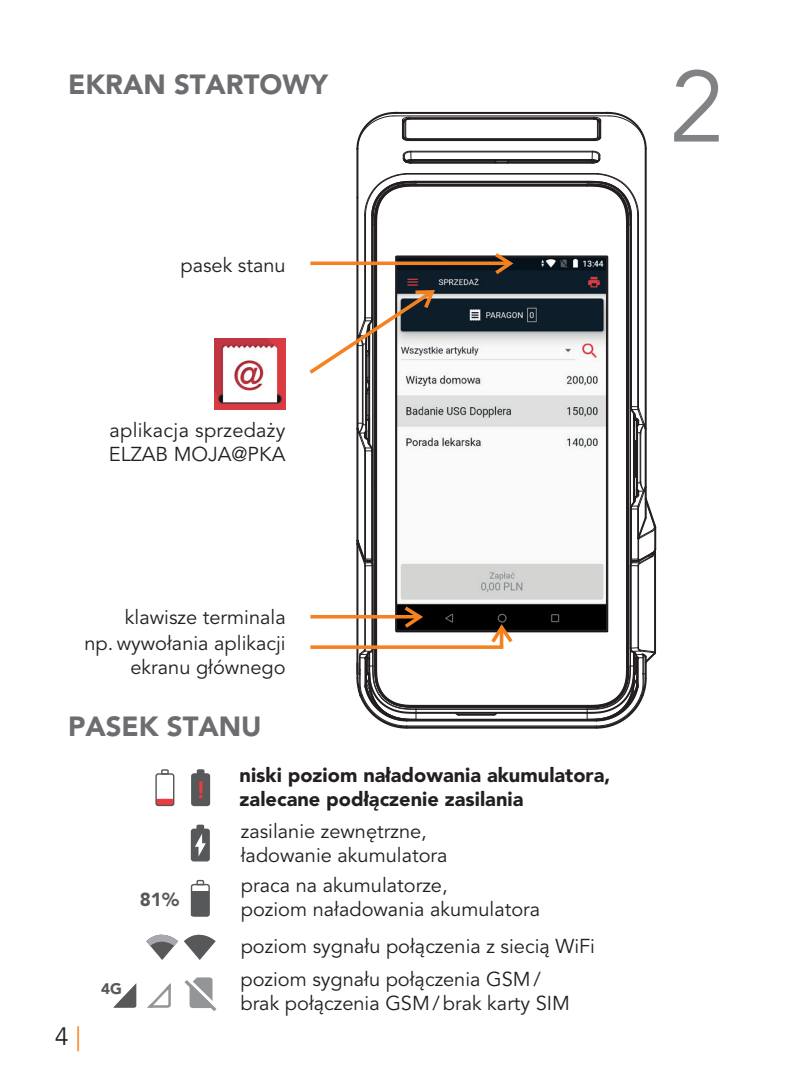
<style>
.page{position:relative;width:787px;height:1092px;background:#fff}
.page>*{position:absolute;margin:0;border:0;box-sizing:border-box;transform-origin:0 0}
.t1{font:100px "Avenir LT Pro";color:#808285}
.t2{font:900 27.5px "Avenir LT Pro";color:#6c6d70}
.t3{font:25px "Avenir LT Pro";color:#231f20}
.t4{font:700 25px "Calibri";color:#ee3a41}
.t5{font:20px/24px "Avenir LT Pro";color:#231f20}
.t6{font:900 20px/24px "Avenir LT Pro";color:#231f20}
.t7{font:900 18.75px "Avenir LT Pro";color:#57585a}
.t8{font:900 15.25px "Avenir LT Pro";color:#57585a}
.s1{color:#f58220}
</style>
<div class="page">
<svg style="left:184px;top:934px;width:32px;height:25px"></svg>
<div style="left:191px;top:829px;width:18px;height:31px;background:#57585a;border-radius:2px"></div>
<div style="left:191px;top:828px;width:19px;height:33px;border:1px solid #57585a;border-radius:2px"></div>
<svg style="left:195px;top:824px;width:11px;height:32px"></svg>
<svg style="left:184px;top:977px;width:33px;height:34px"></svg>
<svg style="left:114px;top:983px;width:22px;height:24px"></svg>
<svg style="left:146px;top:934px;width:32px;height:25px"></svg>
<svg style="left:196px;top:769px;width:9px;height:4px"></svg>
<div style="left:192px;top:774px;width:17px;height:31px;background:#57585a;border-radius:2px"></div>
<div style="left:191px;top:773px;width:19px;height:33px;border:1px solid #57585a;border-radius:2px"></div>
<svg style="left:161px;top:769px;width:8px;height:4px"></svg>
<svg style="left:157px;top:798px;width:15px;height:6px"></svg>
<div style="left:155px;top:773px;width:19px;height:33px;border:1px solid #57585a;border-radius:2px"></div>
<svg style="left:196px;top:879px;width:9px;height:7px"></svg>
<div style="left:191px;top:883px;width:19px;height:33px;border:1px solid #57585a;border-radius:2px"></div>
<div style="left:191px;top:891px;width:18px;height:24px;background:#57585a"></div>
<img style="left:215px;top:338px;width:71px;height:71px">
<img style="left:398px;top:259px;width:207px;height:369px">
<hr style="left:407px;top:726px;width:189px;height:2px;background:#231f20">
<hr style="left:407px;top:725px;width:189px;height:1px;background:#231f20">
<hr style="left:406px;top:719px;width:190px;height:2px;background:#231f20">
<hr style="left:356px;top:197px;width:2px;height:481px;background:#231f20">
<hr style="left:364px;top:451px;width:1px;height:108px;background:#231f20">
<hr style="left:364px;top:215px;width:1px;height:103px;background:#231f20">
<hr style="left:364px;top:565px;width:1px;height:82px;background:#231f20">
<hr style="left:365px;top:565px;width:1px;height:82px;background:#231f20">
<hr style="left:365px;top:451px;width:1px;height:108px;background:#231f20">
<hr style="left:365px;top:215px;width:1px;height:103px;background:#231f20">
<hr style="left:371px;top:449px;width:2px;height:111px;background:#231f20">
<hr style="left:371px;top:215px;width:2px;height:104px;background:#231f20">
<hr style="left:371px;top:565px;width:2px;height:83px;background:#231f20">
<hr style="left:631px;top:215px;width:1px;height:191px;background:#231f20">
<hr style="left:636px;top:432px;width:2px;height:51px;background:#231f20">
<hr style="left:637px;top:215px;width:1px;height:191px;background:#231f20">
<hr style="left:637px;top:565px;width:1px;height:82px;background:#231f20">
<hr style="left:638px;top:215px;width:1px;height:191px;background:#231f20">
<hr style="left:638px;top:565px;width:1px;height:82px;background:#231f20">
<hr style="left:639px;top:434px;width:1px;height:47px;background:#231f20">
<hr style="left:640px;top:434px;width:1px;height:47px;background:#231f20">
<hr style="left:644px;top:149px;width:2px;height:369px;background:#231f20">
<hr style="left:654px;top:552px;width:2px;height:100px;background:#231f20">
<hr style="left:416px;top:181px;width:171px;height:1px;background:#231f20">
<hr style="left:405px;top:174px;width:192px;height:1px;background:#231f20">
<hr style="left:406px;top:173px;width:191px;height:1px;background:#231f20">
<hr style="left:411px;top:162px;width:181px;height:2px;background:#231f20">
<hr style="left:411px;top:159px;width:181px;height:2px;background:#231f20">
<hr style="left:411px;top:151px;width:181px;height:1px;background:#231f20">
<hr style="left:409px;top:139px;width:185px;height:2px;background:#231f20">
<hr style="left:409px;top:138px;width:184px;height:1px;background:#231f20">
<hr style="left:409px;top:118px;width:184px;height:2px;background:#231f20">
<hr style="left:409px;top:117px;width:185px;height:1px;background:#231f20">
<hr style="left:401px;top:112px;width:201px;height:2px;background:#231f20">
<svg style="left:356px;top:538px;width:16px;height:29px"></svg>
<hr style="left:356px;top:149px;width:2px;height:48px;background:#231f20">
<hr style="left:395px;top:115px;width:213px;height:1px;background:#231f20">
<hr style="left:416px;top:718px;width:171px;height:1px;background:#231f20">
<hr style="left:459px;top:713px;width:34px;height:2px;background:#231f20">
<hr style="left:416px;top:711px;width:171px;height:2px;background:#231f20">
<hr style="left:416px;top:709px;width:171px;height:1px;background:#231f20">
<hr style="left:416px;top:708px;width:171px;height:1px;background:#231f20">
<hr style="left:416px;top:707px;width:171px;height:1px;background:#231f20">
<hr style="left:373px;top:224px;width:1px;height:442px;background:#231f20">
<hr style="left:372px;top:224px;width:1px;height:442px;background:#231f20">
<hr style="left:628px;top:225px;width:1px;height:441px;background:#231f20">
<hr style="left:629px;top:225px;width:1px;height:441px;background:#231f20">
<hr style="left:630px;top:224px;width:1px;height:442px;background:#231f20">
<hr style="left:633px;top:413px;width:2px;height:89px;background:#231f20">
<hr style="left:416px;top:182px;width:171px;height:1px;background:#231f20">
<hr style="left:508px;top:160px;width:84px;height:2px;background:#231f20">
<hr style="left:412px;top:160px;width:83px;height:2px;background:#231f20">
<svg style="left:453px;top:711px;width:8px;height:5px"></svg>
<svg style="left:491px;top:711px;width:7px;height:5px"></svg>
<svg style="left:492px;top:161px;width:19px;height:3px"></svg>
<svg style="left:586px;top:111px;width:61px;height:54px"></svg>
<svg style="left:356px;top:111px;width:60px;height:54px"></svg>
<hr style="left:416px;top:705px;width:171px;height:2px;background:#231f20">
<hr style="left:416px;top:704px;width:171px;height:2px;background:#231f20">
<hr style="left:374px;top:225px;width:2px;height:441px;background:#231f20">
<hr style="left:375px;top:225px;width:2px;height:441px;background:#231f20">
<hr style="left:626px;top:225px;width:2px;height:441px;background:#231f20">
<div style="left:395px;top:256px;width:213px;height:375px;border:2px solid #231f20"></div>
<hr style="left:416px;top:185px;width:171px;height:2px;background:#231f20">
<hr style="left:416px;top:184px;width:171px;height:2px;background:#231f20">
<svg style="left:585px;top:646px;width:71px;height:83px"></svg>
<svg style="left:356px;top:649px;width:62px;height:80px"></svg>
<hr style="left:634px;top:441px;width:2px;height:35px;background:#231f20">
<svg style="left:585px;top:173px;width:54px;height:54px"></svg>
<svg style="left:629px;top:472px;width:28px;height:95px"></svg>
<svg style="left:364px;top:173px;width:54px;height:54px"></svg>
<svg style="left:629px;top:404px;width:16px;height:42px"></svg>
<svg style="left:495px;top:253px;width:18px;height:21px"></svg>
<svg style="left:310px;top:261px;width:199px;height:4px"></svg>
<svg style="left:309px;top:287px;width:127px;height:166px"></svg>
<svg style="left:404px;top:606px;width:19px;height:21px"></svg>
<hr style="left:310px;top:615px;width:108px;height:3px;background:#f58220">
<svg style="left:310px;top:645px;width:193px;height:4px"></svg>
<svg style="left:491px;top:624px;width:21px;height:18px"></svg>
<hr style="left:500px;top:628px;width:3px;height:19px;background:#f58220">
<svg style="left:147px;top:983px;width:24px;height:25px"></svg>
<h2 class="t2" style="left:68px;top:68px;width:261px">EKRAN STARTOWY</h2>
<p class="t5" style="left:180px;top:253px;width:107px">pasek stanu</p>
<p class="t5" style="left:109px;top:419px;width:178px">aplikacja sprzedaży<br>ELZAB MOJA@PKA</p>
<p class="t5" style="left:125px;top:606px;width:162px">klawisze terminala</p>
<p class="t5" style="left:84px;top:631px;width:203px;text-align:right">np. wywołania aplikacji ekranu głównego</p>
<h2 class="t2" style="left:68px;top:709px;width:195px">PASEK STANU</h2>
<p class="t4" style="left:196px;top:771px;width:10px">!</p>
<p class="t7" style="left:140px;top:888px;width:41px">81%</p>
<p class="t3" style="left:55px;top:1021px;width:28px">4 <span class="s1">|</span></p>
<p class="t8" style="left:101px;top:979px;width:22px">4G</p>
<p class="t6" style="left:239px;top:763px;width:372px">niski poziom naładowania akumulatora, zalecane podłączenie zasilania</p>
<p class="t5" style="left:241px;top:819px;width:208px">zasilanie zewnętrzne, ładowanie akumulatora</p>
<p class="t5" style="left:241px;top:873px;width:301px">praca na akumulatorze,<br>poziom naładowania akumulatora</p>
<p class="t5" style="left:241px;top:934px;width:356px">poziom sygnału połączenia z siecią WiFi</p>
<p class="t5" style="left:240px;top:967px;width:331px">poziom sygnału połączenia GSM/ brak połączenia GSM/brak karty SIM</p>
<h1 class="t1" style="left:669px;top:47px;width:57px">2</h1>
</div>
